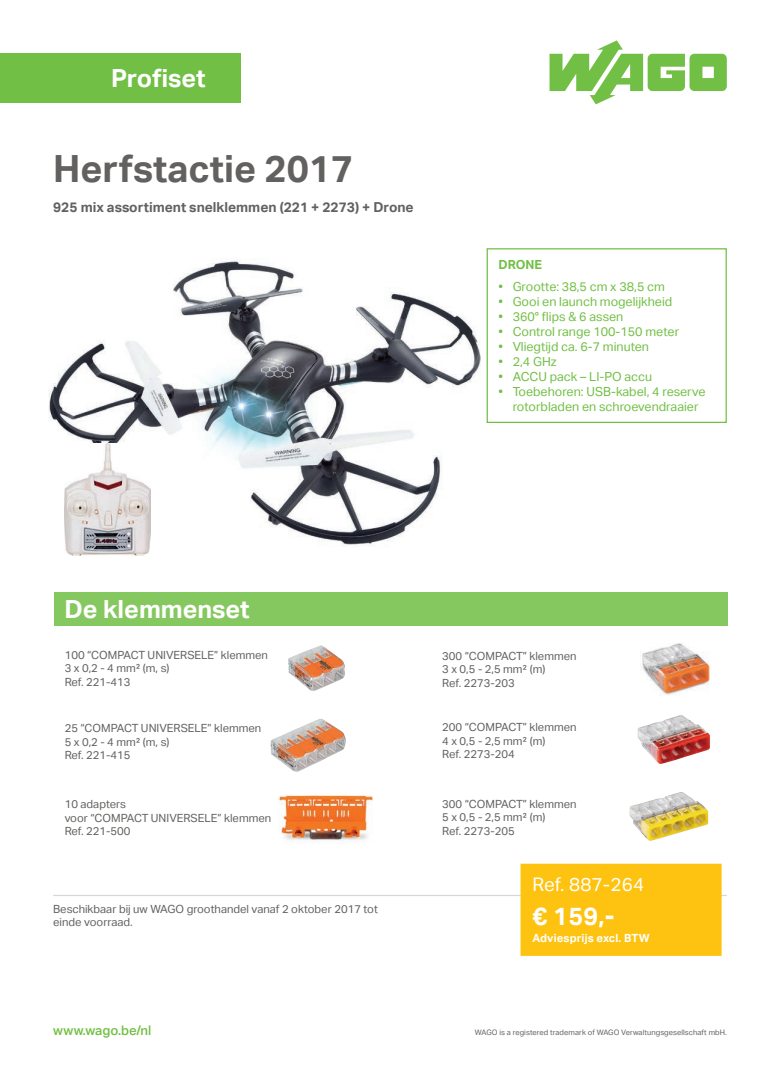
<style>
.page{position:relative;width:780px;height:1088px;background:#fff}
.page>*{position:absolute;margin:0;border:0;box-sizing:border-box;transform-origin:0 0}
.t1{font:700 37.5px "Aktiv Grotesk";color:#63615f}
.t2{font:700 25px "Aktiv Grotesk";color:#fff}
.t3{font:18.75px "Aktiv Grotesk";letter-spacing:.01em;color:#fff}
.t4{font:700 13.75px "Aktiv Grotesk";color:#63615f}
.t5{font:500 13.12px "Aktiv Grotesk";color:#71bf44}
.t6{font:12.5px/15px "Aktiv Grotesk";color:#71bf44;text-align:center}
.t7{font:700 12.5px "Aktiv Grotesk";color:#71bf44}
.t8{font:11.25px/13.5px "Aktiv Grotesk";color:#63615f}
.t9{font:700 11.25px "Aktiv Grotesk";letter-spacing:.01em;color:#fff}
.t10{font:7.5px "Aktiv Grotesk";letter-spacing:.01em;color:#63615f}
</style>
<div class="page">
<hr style="left:53px;top:895px;width:673px;height:1px;background:#a7a4a2">
<svg style="left:549px;top:40px;width:177px;height:64px"></svg>
<div style="left:54px;top:592px;width:673px;height:34px;background:#86c860"></div>
<div style="left:486px;top:248px;width:240px;height:175px;border:1px solid #71bf44"></div>
<div style="left:521px;top:864px;width:200px;height:91px;background:#fec210"></div>
<div style="left:520px;top:864px;width:201px;height:92px;border:1px solid #fec210"></div>
<img style="left:270px;top:719px;width:76px;height:53px">
<img style="left:288px;top:645px;width:57px;height:46px">
<img style="left:278px;top:795px;width:94px;height:48px">
<div style="left:1px;top:53px;width:240px;height:49px;background:#71bf44"></div>
<img style="left:48px;top:260px;width:432px;height:286px">
<img style="left:642px;top:643px;width:67px;height:53px">
<img style="left:637px;top:715px;width:73px;height:49px">
<img style="left:629px;top:792px;width:79px;height:49px">
<img style="left:65px;top:443px;width:86px;height:113px">
<h2 class="t2" style="left:111px;top:63px;width:96px">Profiset</h2>
<h1 class="t1" style="left:53px;top:147px;width:302px">Herfstactie 2017</h1>
<p class="t4" style="left:53px;top:200px;width:362px">925 mix assortiment snelklemmen (221 + 2273) + Drone</p>
<h2 class="t2" style="left:64px;top:595px;width:187px">De klemmenset</h2>
<p class="t7" style="left:498px;top:257px;width:45px">DRONE</p>
<p class="t6" style="left:498px;top:279px;width:168px">• Grootte: 38,5 cm x 38,5 cm</p>
<p class="t6" style="left:498px;top:294px;width:175px">• Gooi en launch mogelijkheid</p>
<p class="t6" style="left:498px;top:309px;width:126px">• 360° flips &amp; 6 assen</p>
<p class="t6" style="left:498px;top:324px;width:182px">• Control range 100-150 meter</p>
<p class="t6" style="left:498px;top:339px;width:152px">• Vliegtijd ca. 6-7 minuten</p>
<p class="t6" style="left:498px;top:354px;width:60px">• 2,4 GHz</p>
<p class="t6" style="left:498px;top:369px;width:155px">• ACCU pack – LI-PO accu</p>
<p class="t6" style="left:498px;top:384px;width:208px">• Toebehoren: USB-kabel, 4 reserve rotorbladen en schroevendraaier</p>
<p class="t8" style="left:65px;top:648px;width:205px">100 “COMPACT UNIVERSELE” klemmen<br>3 x 0,2 - 4 mm² (m, s)<br>Ref. 221-413</p>
<p class="t8" style="left:442px;top:649px;width:136px">300 “COMPACT” klemmen<br>3 x 0,5 - 2,5 mm² (m)<br>Ref. 2273-203</p>
<p class="t8" style="left:65px;top:721px;width:198px">25 “COMPACT UNIVERSELE” klemmen<br>5 x 0,2 - 4 mm² (m, s)<br>Ref. 221-415</p>
<p class="t8" style="left:442px;top:721px;width:136px">200 “COMPACT” klemmen<br>4 x 0,5 - 2,5 mm² (m)<br>Ref. 2273-204</p>
<p class="t8" style="left:65px;top:797px;width:208px">10 adapters<br>voor “COMPACT UNIVERSELE” klemmen<br>Ref. 221-500</p>
<p class="t8" style="left:53px;top:902px;width:326px">Beschikbaar bij uw WAGO groothandel vanaf 2 oktober 2017 tot einde voorraad.</p>
<p class="t5" style="left:53px;top:1022px;width:100px">www.wago.be/nl</p>
<p class="t8" style="left:442px;top:797px;width:136px">300 “COMPACT” klemmen<br>5 x 0,5 - 2,5 mm² (m)<br>Ref. 2273-205</p>
<h3 class="t3" style="left:532px;top:874px;width:113px">Ref. 887-264</h3>
<h2 class="t2" style="left:532px;top:901px;width:84px">€ 159,-</h2>
<p class="t9" style="left:532px;top:931px;width:119px">Adviesprijs excl. BTW</p>
<p class="t10" style="left:475px;top:1028px;width:253px">WAGO is a registered trademark of WAGO Verwaltungsgesellschaft mbH.</p>
</div>
